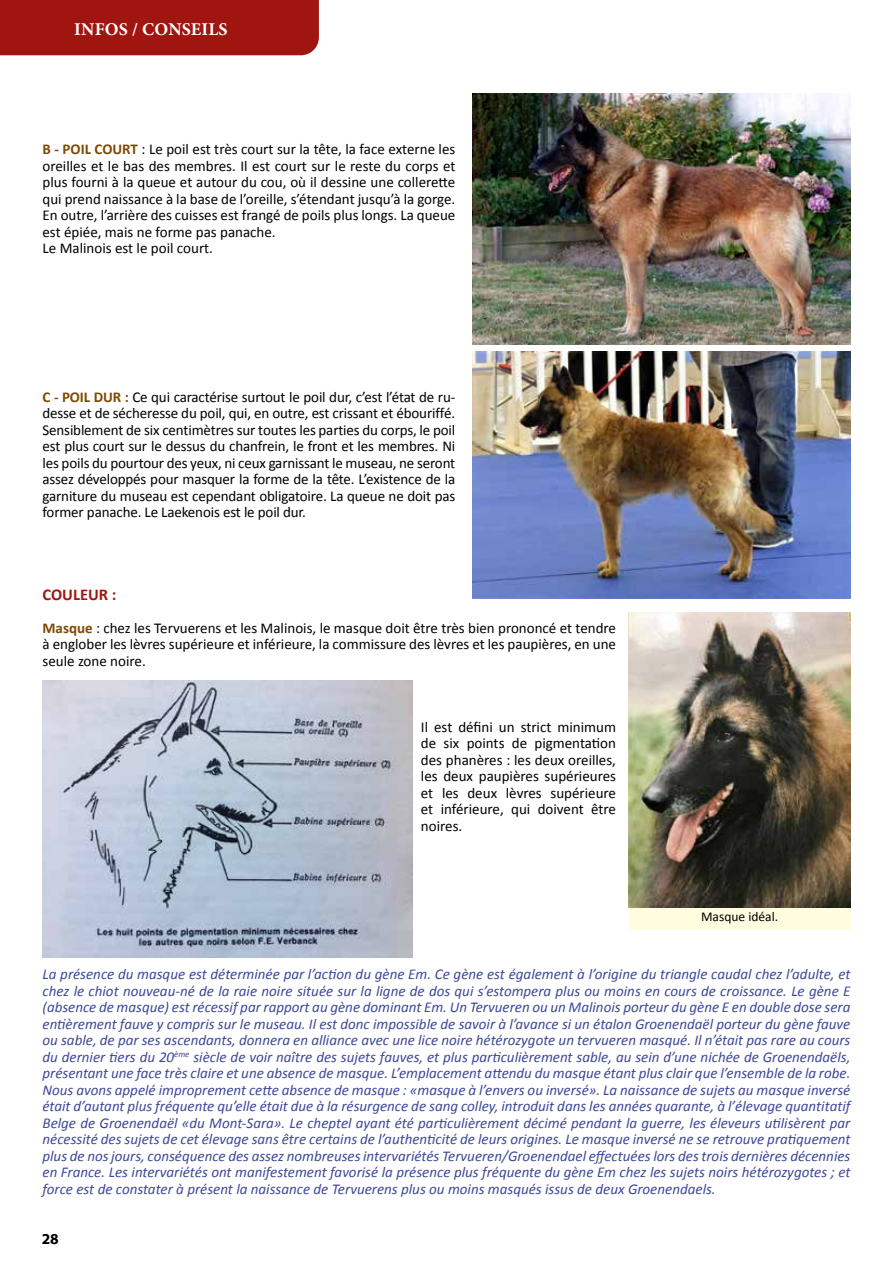
<style>
.page{position:relative;width:893px;height:1263px;background:#fff}
.page>*{position:absolute;margin:0;border:0;box-sizing:border-box;transform-origin:0 0}
.t1{font:700 18px "Minion Pro";letter-spacing:.01em;color:#fff}
.t2{font:700 16.5px "Calibri";color:#a11510}
.t3{font:italic 15px/16.5px "Calibri";color:#3d4898;text-align:justify}
.t4{font:15px/16.5px "Calibri";color:#000;text-align:justify}
.t5{font:700 15px "Myriad Web Pro";color:#000}
.t6{font:13.5px "Calibri";color:#000}
.s1{font-weight:700;color:#7d4a03}
</style>
<div class="page">
<div style="left:0;top:0;width:319px;height:55px;background:#a11510"></div>
<img style="left:472px;top:94px;width:378px;height:250px">
<img style="left:472px;top:352px;width:378px;height:247px">
<img style="left:629px;top:612px;width:221px;height:296px">
<img style="left:43px;top:680px;width:369px;height:278px">
<div style="left:629px;top:908px;width:221px;height:21px;background:#fffcdf"></div>
<p class="t1" style="left:74px;top:17px;width:155px">INFOS / CONSEILS</p>
<p class="t4" style="left:43px;top:141px;width:414px;text-align:left"><span class="s1">B - POIL COURT</span> : Le poil est très court sur la tête, la face externe les oreilles et le bas des membres. Il est court sur le reste du corps et plus fourni à la queue et autour du cou, où il dessine une collerette qui prend naissance à la base de l’oreille, s’étendant jusqu’à la gorge.<br>En outre, l’arrière des cuisses est frangé de poils plus longs. La queue est épiée, mais ne forme pas panache.<br>Le Malinois est le poil court.</p>
<p class="t4" style="left:43px;top:389px;width:414px"><span class="s1">C - POIL DUR :</span> Ce qui caractérise surtout le poil dur, c’est l’état de ru&shy;desse et de sécheresse du poil, qui, en outre, est crissant et ébouriffé.<br>Sensiblement de six centimètres sur toutes les parties du corps, le poil est plus court sur le dessus du chanfrein, le front et les membres. Ni les poils du pourtour des yeux, ni ceux garnissant le museau, ne seront assez développés pour masquer la forme de la tête. L’existence de la garniture du museau est cependant obligatoire. La queue ne doit pas former panache. Le Laekenois est le poil dur.</p>
<p class="t2" style="left:43px;top:584px;width:75px">COULEUR :</p>
<p class="t4" style="left:43px;top:620px;width:575px"><span class="s1">Masque</span> : chez les Tervuerens et les Malinois, le masque doit être très bien prononcé et tendre à englober les lèvres supérieure et inférieure, la commissure des lèvres et les paupières, en une seule zone noire.</p>
<p class="t4" style="left:421px;top:719px;width:197px">Il est défini un strict minimum de six points de pigmentation des phanères : les deux oreilles, les deux paupières supérieures et les deux lèvres supérieure et inférieure, qui doivent être noires.</p>
<p class="t6" style="left:701px;top:908px;width:79px">Masque idéal.</p>
<p class="t3" style="left:43px;top:966px;width:809px">La présence du masque est déterminée par l’action du gène Em. Ce gène est également à l’origine du triangle caudal chez l’adulte, et chez le chiot nouveau-né de la raie noire située sur la ligne de dos qui s’estompera plus ou moins en cours de croissance. Le gène E (absence de masque) est récessif par rapport au gène dominant Em. Un Tervueren ou un Malinois porteur du gène E en double dose sera entièrement fauve y compris sur le museau. Il est donc impossible de savoir à l’avance si un étalon Groenendaël porteur du gène fauve ou sable, de par ses ascendants, donnera en alliance avec une lice noire hétérozygote un tervueren masqué. Il n’était pas rare au cours du dernier tiers du 20<sup>ème</sup> siècle de voir naître des sujets fauves, et plus particulièrement sable, au sein d’une nichée de Groenendaëls, présentant une face très claire et une absence de masque. L’emplacement attendu du masque étant plus clair que l’ensemble de la robe.<br>Nous avons appelé improprement cette absence de masque : «masque à l’envers ou inversé». La naissance de sujets au masque inversé était d’autant plus fréquente qu’elle était due à la résurgence de sang colley, introduit dans les années quarante, à l’élevage quantitatif Belge de Groenendaël «du Mont-Sara». Le cheptel ayant été particulièrement décimé pendant la guerre, les éleveurs utilisèrent par nécessité des sujets de cet élevage sans être certains de l’authenticité de leurs origines. Le masque inversé ne se retrouve pratiquement plus de nos jours, conséquence des assez nombreuses intervariétés Tervueren/Groenendael effectuées lors des trois dernières décennies en France. Les intervariétés ont manifestement favorisé la présence plus fréquente du gène Em chez les sujets noirs hétérozygotes ; et force est de constater à présent la naissance de Tervuerens plus ou moins masqués issus de deux Groenendaels.</p>
<p class="t5" style="left:42px;top:1230px;width:19px">28</p>
</div>
